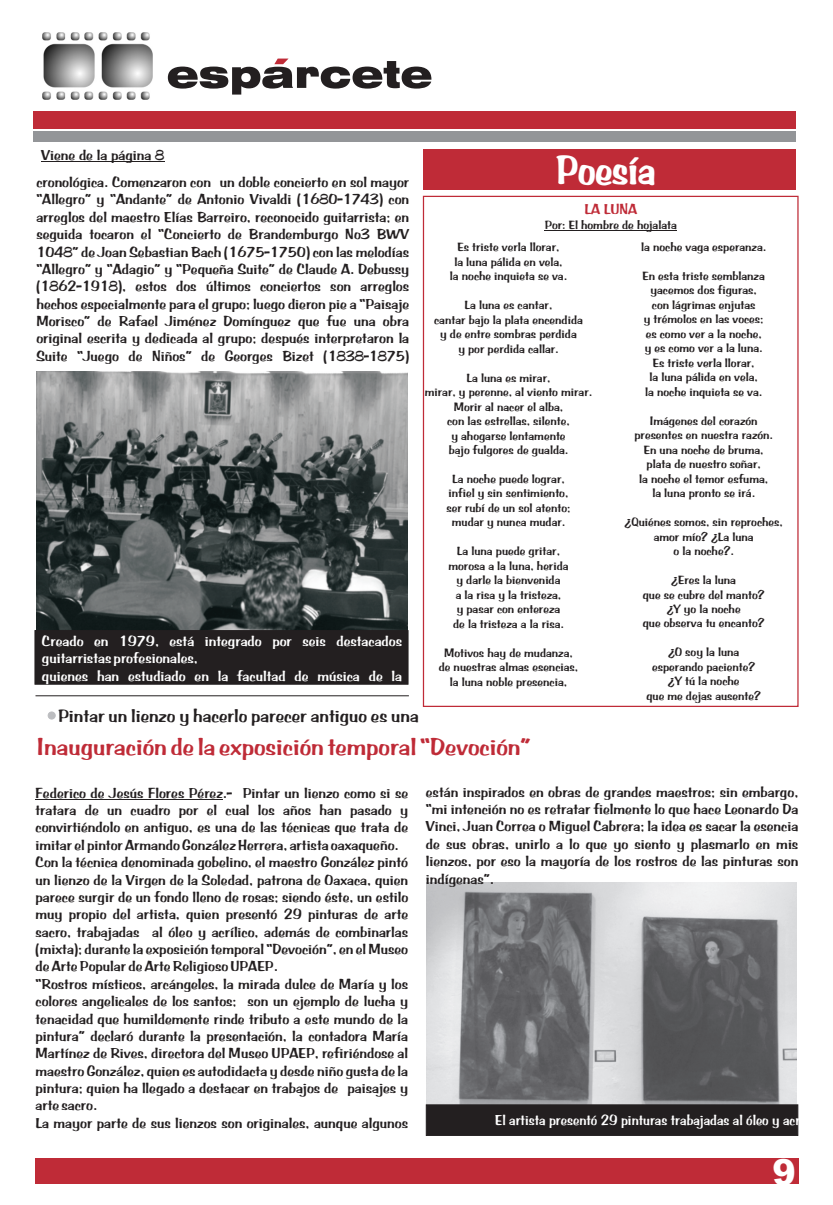
<style>
.page{position:relative;width:833px;height:1205px;background:#fff}
.page>*{position:absolute;margin:0;border:0;box-sizing:border-box;transform-origin:0 0}
.t1{font:700 42.5px "BRADDON";color:#fff;scale:.89 1}
.t2{font:900 36px "Arial";color:#fff}
.t3{font:25px "BRADDON";color:#bf2b37}
.t4{font:18.75px "BRADDON";color:#231f20}
.t5{font:15px/17.4px "BRADDON";color:#231f20;text-align:justify}
.t6{font:15px/17.4px "BRADDON";color:#fff}
.t7{font:15px "BRADDON";color:#fff;scale:.93 1}
.t8{font:15px "BRADDON";color:#bf2b37}
.t9{font:12.5px/14.5px "BRADDON";color:#231f20;text-align:center}
</style>
<div class="page">
<img style="left:426px;top:882px;width:371px;height:222px">
<div style="left:35px;top:1158px;width:763px;height:25px;background:#bf2b37"></div>
<div style="left:33px;top:111px;width:763px;height:18px;background:#bf2b37"></div>
<div style="left:33px;top:131px;width:763px;height:11px;background:#939598"></div>
<svg style="left:168px;top:59px;width:263px;height:36px"></svg>
<img style="left:43px;top:32px;width:110px;height:68px">
<div style="left:423px;top:149px;width:373px;height:40px;background:#bf2b37"></div>
<hr style="left:545px;top:231px;width:132px;height:1px;background:#231f20">
<hr style="left:35px;top:695px;width:374px;height:1px;background:#231f20">
<div style="left:48px;top:712px;width:7px;height:7px;background:#bcbdc0;border:1px solid #bcbdc0;border-radius:50%"></div>
<img style="left:36px;top:371px;width:372px;height:259px">
<div style="left:35px;top:630px;width:373px;height:54px;background:#231f20"></div>
<hr style="left:36px;top:799px;width:187px;height:1px;background:#231f20">
<div style="left:426px;top:1104px;width:372px;height:31px;background:#231f20"></div>
<hr style="left:41px;top:161px;width:123px;height:1px;background:#231f20">
<p class="t5" style="left:41px;top:147px;width:125px">Viene de la página 8</p>
<p class="t5" style="left:36px;top:174px;width:374px">cronológica. Comenzaron con un doble concierto en sol mayor “Allegro” y “Andante” de Antonio Vivaldi (1680-1743) con arreglos del maestro Elías Barreiro, reconocido guitarrista; en seguida tocaron el “Concierto de Brandemburgo No3 BWV 1048” de Joan Sebastian Bach (1675-1750) con las melodías “Allegro” y “Adagio” y “Pequeña Suite” de Claude A. Debussy (1862-1918), estos dos últimos conciertos son arreglos hechos especialmente para el grupo; luego dieron pie a “Paisaje Morisco” de Rafael Jiménez Domínguez que fue una obra original escrita y dedicada al grupo; después interpretaron la Suite “Juego de Niños” de Georges Bizet (1838-1875)</p>
<p class="t6" style="left:42px;top:633px;width:362px">Creado en 1979, está integrado por seis destacados guitarristas profesionales,<br>quienes han estudiado en la facultad de música de la</p>
<h1 class="t1" style="left:556px;top:145px;width:113px">Poesía</h1>
<p class="t8" style="left:584px;top:201px;width:55px">LA LUNA</p>
<p class="t9" style="left:545px;top:219px;width:134px">Por: El hombre de hojalata</p>
<p class="t9" style="left:450px;top:240px;width:119px">Es triste verla llorar,<br>la luna pálida en vela, la noche inquieta se va.</p>
<p class="t9" style="left:434px;top:298px;width:150px">La luna es cantar,<br>cantar bajo la plata encendida y de entre sombras perdida<br>y por perdida callar.</p>
<p class="t9" style="left:425px;top:371px;width:169px">La luna es mirar,<br>mirar, y perenne, al viento mirar.<br>Morir al nacer el alba,<br>con las estrellas, silente,<br>y ahogarse lentamente<br>bajo fulgores de gualda.</p>
<p class="t9" style="left:446px;top:472px;width:125px">La noche puede lograr, infiel y sin sentimiento, ser rubí de un sol atento; mudar y nunca mudar.</p>
<p class="t9" style="left:448px;top:544px;width:122px">La luna puede gritar, morosa a la luna, herida y darle la bienvenida<br>a la risa y la tristeza,<br>y pasar con entereza<br>de la tristeza a la risa.</p>
<p class="t9" style="left:439px;top:646px;width:141px">Motivos hay de mudanza, de nuestras almas esencias, la luna noble presencia,</p>
<p class="t9" style="left:641px;top:240px;width:126px">la noche vaga esperanza.</p>
<p class="t9" style="left:642px;top:269px;width:124px">En esta triste semblanza yacemos dos figuras, con lágrimas enjutas<br>y trémolos en las voces; es como ver a la noche, y es como ver a la luna.<br>Es triste verla llorar,<br>la luna pálida en vela,<br>la noche inquieta se va.</p>
<p class="t9" style="left:634px;top:414px;width:140px">Imágenes del corazón presentes en nuestra razón.<br>En una noche de bruma, plata de nuestro soñar,<br>la noche el temor esfuma, la luna pronto se irá.</p>
<p class="t9" style="left:624px;top:515px;width:160px">¿Quiénes somos, sin reproches, amor mío? ¿La luna<br>o la noche?.</p>
<p class="t9" style="left:643px;top:573px;width:123px">¿Eres la luna<br>que se cubre del manto? ¿Y yo la noche<br>que observa tu encanto?</p>
<p class="t9" style="left:646px;top:645px;width:116px">¿O soy la luna esperando paciente? ¿Y tú la noche<br>que me dejas ausente?</p>
<p class="t4" style="left:58px;top:704px;width:362px">Pintar un lienzo y hacerlo parecer antiguo es una</p>
<h3 class="t3" style="left:37px;top:732px;width:495px">Inauguración de la exposición temporal “Devoción”</h3>
<p class="t5" style="left:426px;top:783px;width:374px">están inspirados en obras de grandes maestros; sin embargo, “mi intención no es retratar fielmente lo que hace Leonardo Da Vinci, Juan Correa o Miguel Cabrera; la idea es sacar la esencia de sus obras, unirlo a lo que yo siento y plasmarlo en mis lienzos, por eso la mayoría de los rostros de las pinturas son indígenas”.</p>
<p class="t5" style="left:36px;top:785px;width:374px;text-align:left">Federico de Jesús Flores Pérez.- Pintar un lienzo como si se tratara de un cuadro por el cual los años han pasado y convirtiéndolo en antiguo, es una de las técnicas que trata de imitar el pintor Armando González Herrera, artista oaxaqueño.<br>Con la técnica denominada gobelino, el maestro González pintó un lienzo de la Virgen de la Soledad, patrona de Oaxaca, quien parece surgir de un fondo lleno de rosas; siendo éste, un estilo muy propio del artista, quien presentó 29 pinturas de arte sacro, trabajadas al óleo y acrílico, además de combinarlas (mixta); durante la exposición temporal “Devoción”, en el Museo de Arte Popular de Arte Religioso UPAEP.<br>“Rostros místicos, arcángeles, la mirada dulce de María y los colores angelicales de los santos; son un ejemplo de lucha y tenacidad que humildemente rinde tributo a este mundo de la pintura” declaró durante la presentación, la contadora María Martínez de Rives, directora del Museo UPAEP, refiriéndose al maestro González, quien es autodidacta y desde niño gusta de la pintura; quien ha llegado a destacar en trabajos de paisajes y arte sacro.<br>La mayor parte de sus lienzos son originales, aunque algunos</p>
<p class="t7" style="left:495px;top:1111px;width:354px">El artista presentó 29 pinturas trabajadas al óleo y acrílico</p>
<h2 class="t2" style="left:772px;top:1158px;width:25px">9</h2>
</div>
